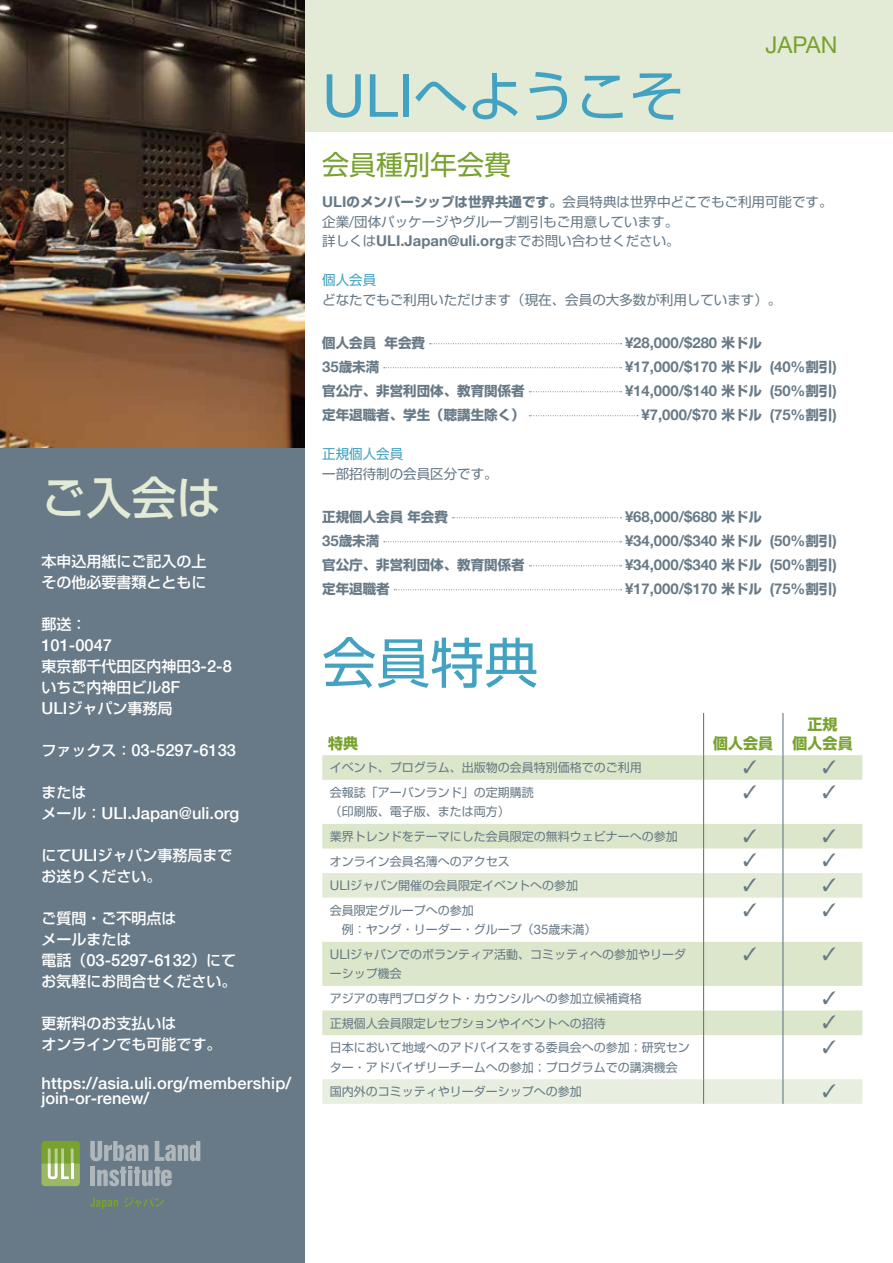
<style>
.page{position:relative;width:893px;height:1263px;background:#fff}
.page>*{position:absolute;margin:0;border:0;box-sizing:border-box;transform-origin:0 0}
.t1{font:54px "Shin Go Pr 6 N";color:#43a2c1}
.t2{font:500 45px "Shin Go Pr 6 N";color:#e3ebd6}
.t3{font:27px "Shin Go Pr 6 N";color:#78a22e}
.t4{font:23.1px "Helvetica Neue";color:#78a22e}
.t5{font:500 16.5px/15px "Helvetica Neue";color:#fff}
.t6{font:500 15px/21px "Shin Go Pr 6 N";color:#fff}
.t7{font:700 15px/19.5px "Shin Go Pr 6 N";color:#78a22e;text-align:center}
.t8{font:700 14.85px "Helvetica Neue";color:#687a87}
.t9{font:13.5px/19.5px "Shin Go Pr 6 N";color:#687a87}
.t10{font:700 13.5px "Shin Go Pr 6 N";color:#687a87}
.t11{font:13.5px "Shin Go Pr 6 N";color:#43a2c1}
.t12{font:12px/19.5px "Shin Go Pr 6 N";color:#687a87}
.s1{font-family:"Helvetica Neue";font-size:16.5px}
.s2{font-family:"Shin Go Pr 6 N";font-size:15px}
.s3{font-family:"Helvetica Neue";font-size:59.4px}
.s4{font-family:"Helvetica Neue";font-weight:700;font-size:14.85px}
.s5{font-weight:700}
.s6{font-family:"Helvetica Neue";font-size:14.85px}
.s7{font-family:"Shin Go Pr 6 N";font-size:13.5px}
.s8{font-family:"Helvetica Neue";font-size:13.2px}
</style>
<div class="page">
<div style="left:214px;top:0;width:679px;height:132px;background:#e3ebd6"></div>
<div style="left:0;top:0;width:304px;height:1263px;background:#687a87"></div>
<svg style="left:322px;top:755px;width:540px;height:280px"></svg>
<hr style="left:703px;top:713px;width:1px;height:42px;background:#687a87">
<hr style="left:782px;top:713px;width:1px;height:42px;background:#687a87">
<svg style="left:703px;top:755px;width:1px;height:25px"></svg>
<svg style="left:782px;top:755px;width:1px;height:25px"></svg>
<hr style="left:703px;top:780px;width:1px;height:44px;background:#687a87">
<hr style="left:782px;top:780px;width:1px;height:44px;background:#687a87">
<hr style="left:703px;top:898px;width:1px;height:44px;background:#687a87">
<hr style="left:782px;top:898px;width:1px;height:44px;background:#687a87">
<hr style="left:703px;top:942px;width:1px;height:44px;background:#687a87">
<hr style="left:782px;top:942px;width:1px;height:44px;background:#687a87">
<svg style="left:703px;top:986px;width:1px;height:49px"></svg>
<svg style="left:782px;top:986px;width:1px;height:49px"></svg>
<hr style="left:703px;top:1035px;width:1px;height:44px;background:#687a87">
<hr style="left:782px;top:1035px;width:1px;height:44px;background:#687a87">
<svg style="left:430px;top:343px;width:191px;height:1px"></svg>
<svg style="left:384px;top:367px;width:237px;height:1px"></svg>
<svg style="left:529px;top:391px;width:92px;height:1px"></svg>
<svg style="left:529px;top:415px;width:109px;height:1px"></svg>
<svg style="left:452px;top:517px;width:169px;height:1px"></svg>
<svg style="left:384px;top:541px;width:237px;height:1px"></svg>
<svg style="left:529px;top:565px;width:92px;height:1px"></svg>
<svg style="left:394px;top:589px;width:227px;height:1px"></svg>
<svg style="left:90px;top:1141px;width:110px;height:45px"></svg>
<svg style="left:41px;top:1141px;width:39px;height:45px"></svg>
<svg style="left:90px;top:1198px;width:28px;height:11px"></svg>
<svg style="left:124px;top:1197px;width:40px;height:10px"></svg>
<img style="left:0;top:0;width:304px;height:447px">
<svg style="left:744px;top:760px;width:12px;height:13px"></svg>
<svg style="left:823px;top:760px;width:12px;height:13px"></svg>
<svg style="left:744px;top:785px;width:12px;height:13px"></svg>
<svg style="left:823px;top:785px;width:12px;height:13px"></svg>
<svg style="left:322px;top:824px;width:540px;height:92px"></svg>
<svg style="left:744px;top:947px;width:12px;height:13px"></svg>
<svg style="left:823px;top:947px;width:12px;height:13px"></svg>
<svg style="left:823px;top:991px;width:12px;height:13px"></svg>
<svg style="left:823px;top:1015px;width:12px;height:13px"></svg>
<div style="left:322px;top:1079px;width:540px;height:25px;background:#e9efe0"></div>
<h2 class="t2" style="left:41px;top:461px;width:182px">ご入会は</h2>
<p class="t6" style="left:41px;top:550px;width:167px">本申込用紙にご記入の上その他必要書類とともに</p>
<p class="t6" style="left:41px;top:613px;width:46px">郵送：</p>
<h3 class="t5" style="left:41px;top:637px;width:72px">101-0047</h3>
<p class="t6" style="left:41px;top:655px;width:192px">東京都千代田区内神田<span class="s1">3-2-8</span>いちご内神田ビル<span class="s1">8F<br>ULI</span>ジャパン事務局</p>
<h3 class="t5" style="left:41px;top:742px;width:196px"><span class="s2">ファックス：</span>03-5297-6133</h3>
<p class="t6" style="left:41px;top:781px;width:46px">または</p>
<h3 class="t5" style="left:41px;top:805px;width:199px"><span class="s2">メール：</span>ULI.Japan@uli.org</h3>
<p class="t6" style="left:41px;top:844px;width:192px">にて<span class="s1">ULI</span>ジャパン事務局までお送りください。</p>
<p class="t6" style="left:41px;top:907px;width:136px">ご質問・ご不明点はメールまたは</p>
<h3 class="t5" style="left:41px;top:952px;width:196px"><span class="s2">電話（</span>03-5297-6132<span class="s2">）にて</span></h3>
<p class="t6" style="left:41px;top:970px;width:196px">お気軽にお問合せください。</p>
<p class="t6" style="left:41px;top:1012px;width:181px">更新料のお支払いは<br>オンラインでも可能です。</p>
<h3 class="t5" style="left:41px;top:1075px;width:251px">https://asia.uli.org/membership/ join-or-renew/</h3>
<h3 class="t4" style="left:765px;top:25px;width:74px">JAPAN</h3>
<h1 class="t1" style="left:322px;top:52px;width:363px"><span class="s3">ULI</span>へようこそ</h1>
<h3 class="t3" style="left:322px;top:143px;width:190px">会員種別年会費</h3>
<p class="t9" style="left:322px;top:191px;width:512px"><span class="s4">ULI</span><span class="s5">のメンバーシップは世界共通です。</span>会員特典は世界中どこでもご利用可能です。企業<span class="s6">/</span>団体パッケージやグループ割引もご用意しています。<br>詳しくは<span class="s4">ULI.Japan@uli.org</span>までお問い合わせください。</p>
<p class="t11" style="left:322px;top:269px;width:55px">個人会員</p>
<p class="t9" style="left:322px;top:289px;width:460px">どなたでもご利用いただけます（現在、会員の大多数が利用しています）。</p>
<p class="t10" style="left:322px;top:332px;width:104px">個人会員 年会費</p>
<p class="t8" style="left:625px;top:330px;width:138px">¥28,000/$280 <span class="s7">米ドル</span></p>
<p class="t10" style="left:322px;top:356px;width:59px"><span class="s6">35</span>歳未満</p>
<p class="t8" style="left:625px;top:354px;width:213px">¥17,000/$170 <span class="s7">米ドル</span> (40%<span class="s7">割引</span>)</p>
<p class="t10" style="left:322px;top:380px;width:204px">官公庁、非営利団体、教育関係者</p>
<p class="t8" style="left:625px;top:378px;width:213px">¥14,000/$140 <span class="s7">米ドル</span> (50%<span class="s7">割引</span>)</p>
<p class="t10" style="left:322px;top:404px;width:204px">定年退職者、学生（聴講生除く）</p>
<p class="t8" style="left:641px;top:402px;width:197px">¥7,000/$70 <span class="s7">米ドル</span> (75%<span class="s7">割引</span>)</p>
<p class="t11" style="left:322px;top:443px;width:82px">正規個人会員</p>
<p class="t9" style="left:322px;top:463px;width:177px">一部招待制の会員区分です。</p>
<p class="t10" style="left:322px;top:506px;width:127px">正規個人会員年会費</p>
<p class="t8" style="left:625px;top:504px;width:138px">¥68,000/$680 <span class="s7">米ドル</span></p>
<p class="t10" style="left:322px;top:530px;width:59px"><span class="s6">35</span>歳未満</p>
<p class="t8" style="left:625px;top:528px;width:213px">¥34,000/$340 <span class="s7">米ドル</span> (50%<span class="s7">割引</span>)</p>
<p class="t10" style="left:322px;top:554px;width:204px">官公庁、非営利団体、教育関係者</p>
<p class="t8" style="left:625px;top:552px;width:213px">¥34,000/$340 <span class="s7">米ドル</span> (50%<span class="s7">割引</span>)</p>
<p class="t10" style="left:322px;top:578px;width:69px">定年退職者</p>
<p class="t8" style="left:625px;top:576px;width:213px">¥17,000/$170 <span class="s7">米ドル</span> (75%<span class="s7">割引</span>)</p>
<h1 class="t1" style="left:322px;top:618px;width:217px">会員特典</h1>
<p class="t7" style="left:328px;top:733px;width:31px">特典</p>
<p class="t7" style="left:713px;top:733px;width:61px">個人会員</p>
<p class="t12" style="left:330px;top:757px;width:313px">イベント、プログラム、出版物の会員特別価格でのご利用</p>
<p class="t12" style="left:330px;top:782px;width:205px">会報誌「アーバンランド」の定期購読（印刷版、電子版、または両方）</p>
<p class="t12" style="left:330px;top:826px;width:349px">業界トレンドをテーマにした会員限定の無料ウェビナーへの参加</p>
<p class="t12" style="left:330px;top:850px;width:181px">オンライン会員名簿へのアクセス</p>
<p class="t12" style="left:330px;top:875px;width:250px"><span class="s8">ULI</span>ジャパン開催の会員限定イベントへの参加</p>
<p class="t12" style="left:330px;top:900px;width:268px">会員限定グループへの参加<br>　例：ヤング・リーダー・グループ（<span class="s8">35</span>歳未満）</p>
<p class="t12" style="left:330px;top:944px;width:358px"><span class="s8">ULI</span>ジャパンでのボランティア活動、コミッティへの参加やリーダーシップ機会</p>
<p class="t12" style="left:330px;top:988px;width:313px">アジアの専門プロダクト・カウンシルへの参加立候補資格</p>
<p class="t12" style="left:330px;top:1012px;width:277px">正規個人会員限定レセプションやイベントへの招待</p>
<p class="t12" style="left:330px;top:1037px;width:361px">日本において地域へのアドバイスをする委員会への参加；研究センター・アドバイザリーチームへの参加；プログラムでの講演機会</p>
<p class="t12" style="left:330px;top:1081px;width:253px">国内外のコミッティやリーダーシップへの参加</p>
<p class="t7" style="left:793px;top:714px;width:61px">正規<br>個人会員</p>
</div>
